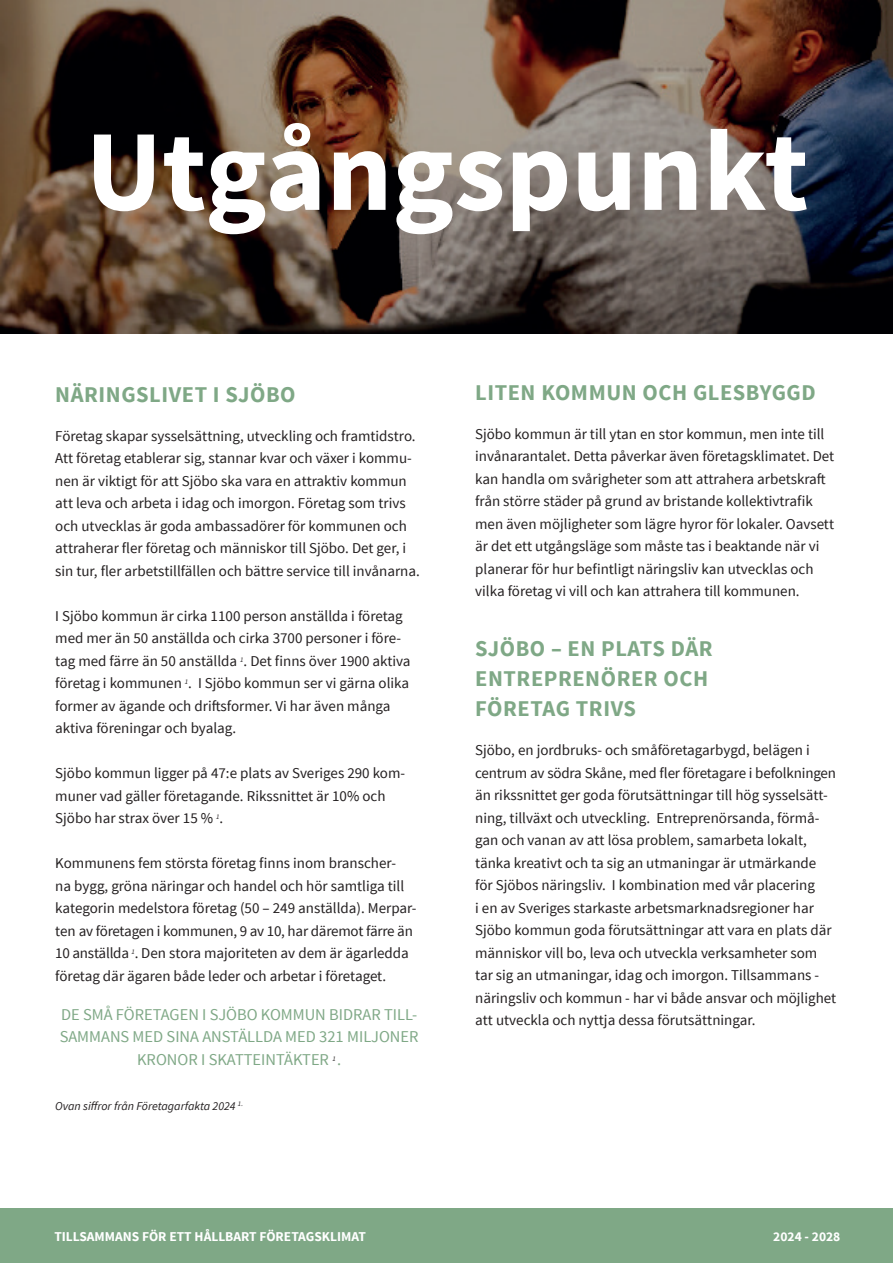
<style>
.page{position:relative;width:893px;height:1263px;background:#fff}
.page>*{position:absolute;margin:0;border:0;box-sizing:border-box;transform-origin:0 0}
.t1{font:700 115.5px "Source Sans Pro";color:#fff}
.t2{font:700 22.5px/30px "Source Sans Pro";letter-spacing:.025em;color:#7fa886}
.t3{font:16.5px "Source Sans Pro";color:#7fa886}
.t4{font:15px/22.5px "Source Sans Pro";color:#231f20}
.t5{font:700 13.5px "Source Sans Pro";color:#fff}
.t6{font:italic 12px "Source Sans Pro";color:#231f20}
.t7{font:italic 7.05px "Source Sans Pro";color:#231f20}
</style>
<div class="page">
<div style="left:0;top:1209px;width:893px;height:54px;background:#7fa886"></div>
<img style="left:0;top:0;width:893px;height:333px">
<h1 class="t1" style="left:86px;top:97px;width:725px">Utgångspunkt</h1>
<h2 class="t2" style="left:55px;top:380px;width:242px">NÄRINGSLIVET I SJÖBO</h2>
<p class="t4" style="left:55px;top:425px;width:366px">Företag skapar sysselsättning, utveckling och framtidstro.<br>Att företag etablerar sig, stannar kvar och växer i kommu&shy;nen är viktigt för att Sjöbo ska vara en attraktiv kommun att leva och arbeta i idag och imorgon. Företag som trivs och utvecklas är goda ambassadörer för kommunen och attraherar fler företag och människor till Sjöbo. Det ger, i sin tur, fler arbetstillfällen och bättre service till invånarna.</p>
<p class="t4" style="left:55px;top:605px;width:357px">I Sjöbo kommun är cirka 1100 person anställda i företag med mer än 50 anställda och cirka 3700 personer i före&shy;tag med färre än 50 anställda <sup>1</sup>. Det finns över 1900 aktiva företag i kommunen <sup>1</sup>. I Sjöbo kommun ser vi gärna olika former av ägande och driftsformer. Vi har även många aktiva föreningar och byalag.</p>
<p class="t4" style="left:55px;top:762px;width:351px">Sjöbo kommun ligger på 47:e plats av Sveriges 290 kom&shy;muner vad gäller företagande. Rikssnittet är 10% och<br>Sjöbo har strax över 15 % <sup>1</sup>.</p>
<p class="t4" style="left:55px;top:852px;width:363px">Kommunens fem största företag finns inom branscher-<br>na bygg, gröna näringar och handel och hör samtliga till kategorin medelstora företag (50 – 249 anställda). Merpar&shy;ten av företagen i kommunen, 9 av 10, har däremot färre än 10 anställda <sup>1</sup>. Den stora majoriteten av dem är ägarledda företag där ägaren både leder och arbetar i företaget.</p>
<p class="t3" style="left:61px;top:1004px;width:358px">DE SMÅ FÖRETAGEN I SJÖBO KOMMUN BIDRAR TILL-</p>
<p class="t3" style="left:60px;top:1026px;width:360px">SAMMANS MED SINA ANSTÄLLDA MED 321 MILJONER</p>
<p class="t3" style="left:137px;top:1049px;width:194px">KRONOR I SKATTEINTÄKTER</p>
<p class="t7" style="left:332px;top:1054px;width:5px">1</p>
<p class="t3" style="left:337px;top:1049px;width:6px">.</p>
<p class="t6" style="left:55px;top:1098px;width:189px">Ovan siffror från Företagarfakta 2024 <sup>1.</sup></p>
<h2 class="t2" style="left:475px;top:378px;width:342px">LITEN KOMMUN OCH GLESBYGGD</h2>
<p class="t4" style="left:475px;top:423px;width:361px">Sjöbo kommun är till ytan en stor kommun, men inte till invånarantalet. Detta påverkar även företagsklimatet. Det kan handla om svårigheter som att attrahera arbetskraft från större städer på grund av bristande kollektivtrafik men även möjligheter som lägre hyror för lokaler. Oavsett är det ett utgångsläge som måste tas i beaktande när vi planerar för hur befintligt näringsliv kan utvecklas och vilka företag vi vill och kan attrahera till kommunen.</p>
<h2 class="t2" style="left:475px;top:634px;width:239px">SJÖBO – EN PLATS DÄR<br>ENTREPRENÖRER OCH<br>FÖRETAG TRIVS</h2>
<p class="t4" style="left:475px;top:739px;width:362px">Sjöbo, en jordbruks- och småföretagarbygd, belägen i centrum av södra Skåne, med fler företagare i befolkningen än rikssnittet ger goda förutsättningar till hög sysselsätt&shy;ning, tillväxt och utveckling. Entreprenörsanda, förmå&shy;gan och vanan av att lösa problem, samarbeta lokalt, tänka kreativt och ta sig an utmaningar är utmärkande för Sjöbos näringsliv. I kombination med vår placering<br>i en av Sveriges starkaste arbetsmarknadsregioner har Sjöbo kommun goda förutsättningar att vara en plats där människor vill bo, leva och utveckla verksamheter som tar sig an utmaningar, idag och imorgon. Tillsammans - näringsliv och kommun - har vi både ansvar och möjlighet att utveckla och nyttja dessa förutsättningar.</p>
<p class="t5" style="left:54px;top:1228px;width:313px">TILLSAMMANS FÖR ETT HÅLLBART FÖRETAGSKLIMAT</p>
<p class="t5" style="left:773px;top:1228px;width:69px">2024 - 2028</p>
</div>
